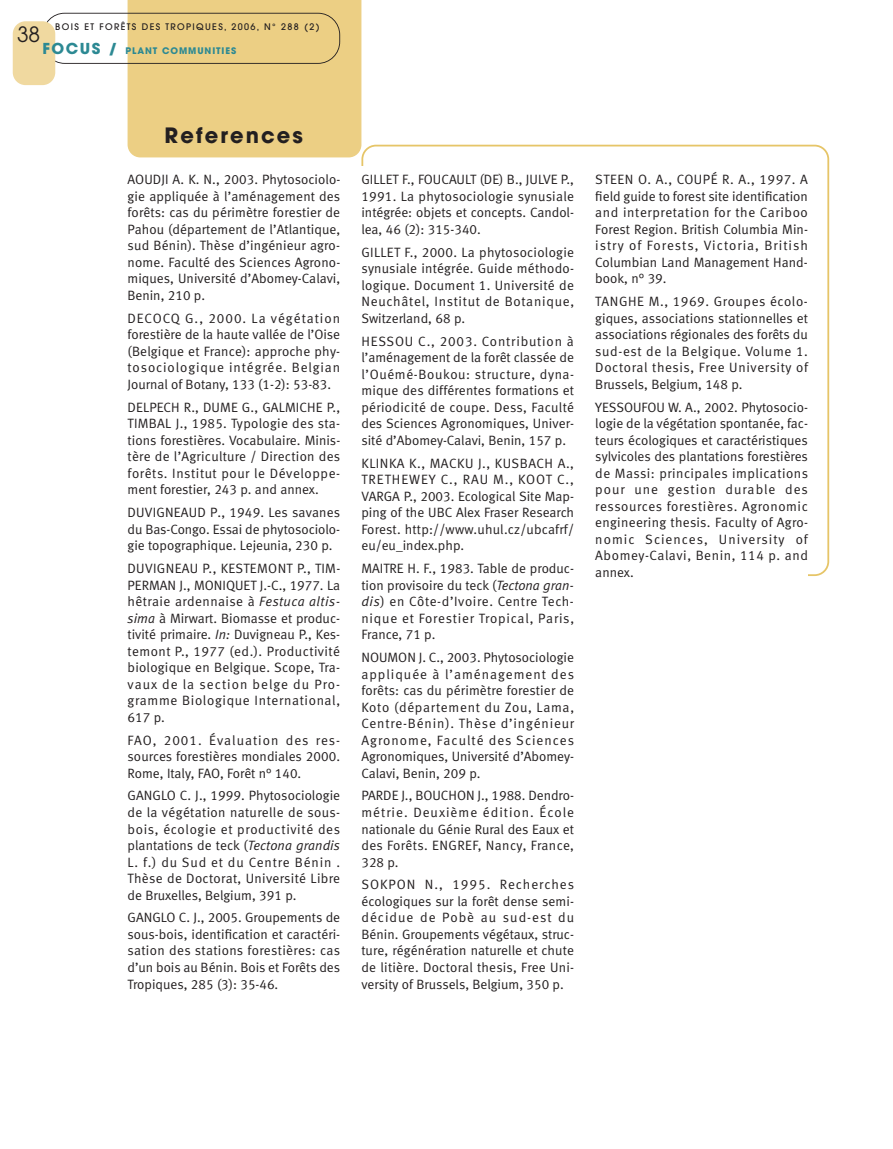
<style>
.page{position:relative;width:893px;height:1149px;background:#fff}
.page>*{position:absolute;margin:0;border:0;box-sizing:border-box;transform-origin:0 0}
.t1{font:700 21px "Avant Garde";letter-spacing:.1em;color:#231f20}
.t2{font:21px "Avant Garde";color:#231f20}
.t3{font:13.5px/16.5px "Meta Normal LF";letter-spacing:.005em;color:#231f20;text-align:justify}
.t4{font:500 9px "Avant Garde";letter-spacing:.15em;color:#231f20}
.t5{font:700 9px "Avant Garde";letter-spacing:.1em;color:#2c8993}
.s1{font-size:15px}
.s2{font-style:italic}
</style>
<div class="page">
<svg style="left:361px;top:145px;width:468px;height:431px"></svg>
<div style="left:340px;top:166px;width:468px;height:786px;background:#fff"></div>
<svg style="left:46px;top:0;width:315px;height:157px"></svg>
<div style="left:13px;top:21px;width:42px;height:64px;background:#f0d9a0;border-radius:13px"></div>
<h1 class="t2" style="left:17px;top:26px;width:25px">38</h1>
<p class="t4" style="left:55px;top:23px;width:266px">BOIS ET FORÊTS DES TROPIQUES, 2006, N° 288 (2)</p>
<p class="t5" style="left:43px;top:47px;width:195px"><span class="s1">FOCUS /</span> PLANT COMMUNITIES</p>
<h1 class="t1" style="left:165px;top:128px;width:140px">References</h1>
<p class="t3" style="left:128px;top:172px;width:214px">AOUDJI A. K. N., 2003. Phytosociolo&shy;gie appliquée à l’aménagement des forêts: cas du périmètre forestier de Pahou (département de l’Atlantique, sud Bénin). Thèse d’ingénieur agro&shy;nome. Faculté des Sciences Agrono&shy;miques, Université d’Abomey-Calavi, Benin, 210 p.</p>
<p class="t3" style="left:128px;top:311px;width:214px">DECOCQ G., 2000. La végétation forestière de la haute vallée de l’Oise (Belgique et France): approche phy&shy;tosociologique intégrée. Belgian Journal of Botany, 133 (1-2): 53-83.</p>
<p class="t3" style="left:128px;top:400px;width:214px">DELPECH R., DUME G., GALMICHE P., TIMBAL J., 1985. Typologie des sta&shy;tions forestières. Vocabulaire. Minis&shy;tère de l’Agriculture / Direction des forêts. Institut pour le Développe&shy;ment forestier, 243 p. and annex.</p>
<p class="t3" style="left:128px;top:505px;width:214px">DUVIGNEAUD P., 1949. Les savanes du Bas-Congo. Essai de phytosociolo&shy;gie topographique. Lejeunia, 230 p.</p>
<p class="t3" style="left:128px;top:561px;width:214px">DUVIGNEAU P., KESTEMONT P., TIM-PERMAN J., MONIQUET J.-C., 1977. La hêtraie ardennaise à <span class="s2">Festuca altis&shy;sima</span> à Mirwart. Biomasse et produc&shy;tivité primaire. <span class="s2">In:</span> Duvigneau P., Kes&shy;temont P., 1977 (ed.). Productivité biologique en Belgique. Scope, Tra&shy;vaux de la section belge du Pro&shy;gramme Biologique International, 617 p.</p>
<p class="t3" style="left:128px;top:732px;width:214px">FAO, 2001. Évaluation des res&shy;sources forestières mondiales 2000.<br>Rome, Italy, FAO, Forêt n° 140.</p>
<p class="t3" style="left:128px;top:788px;width:214px">GANGLO C. J., 1999. Phytosociologie de la végétation naturelle de sous&shy;bois, écologie et productivité des plantations de teck (<span class="s2">Tectona grandis </span>L. f.) du Sud et du Centre Bénin .<br>Thèse de Doctorat, Université Libre de Bruxelles, Belgium, 391 p.</p>
<p class="t3" style="left:128px;top:910px;width:214px">GANGLO C. J., 2005. Groupements de sous-bois, identification et caractéri&shy;sation des stations forestières: cas d’un bois au Bénin. Bois et Forêts des Tropiques, 285 (3): 35-46.</p>
<p class="t3" style="left:361px;top:172px;width:214px">GILLET F., FOUCAULT (DE) B., JULVE P., 1991. La phytosociologie synusiale intégrée: objets et concepts. Candol&shy;lea, 46 (2): 315-340.</p>
<p class="t3" style="left:361px;top:245px;width:214px">GILLET F., 2000. La phytosociologie synusiale intégrée. Guide méthodo&shy;logique. Document 1. Université de Neuchâtel, Institut de Botanique, Switzerland, 68 p.</p>
<p class="t3" style="left:361px;top:334px;width:214px">HESSOU C., 2003. Contribution à l’aménagement de la forêt classée de l’Ouémé-Boukou: structure, dyna&shy;mique des différentes formations et périodicité de coupe. Dess, Faculté des Sciences Agronomiques, Univer&shy;sité d’Abomey-Calavi, Benin, 157 p.</p>
<p class="t3" style="left:361px;top:456px;width:214px">KLINKA K., MACKU J., KUSBACH A., TRETHEWEY C., RAU M., KOOT C., VARGA P., 2003. Ecological Site Map&shy;ping of the UBC Alex Fraser Research Forest. http://www.uhul.cz/ubcafrf/ eu/eu_index.php.</p>
<p class="t3" style="left:361px;top:561px;width:214px">MAITRE H. F., 1983. Table de produc&shy;tion provisoire du teck (<span class="s2">Tectona gran&shy;dis</span>) en Côte-d’Ivoire. Centre Tech&shy;nique et Forestier Tropical, Paris, France, 71 p.</p>
<p class="t3" style="left:361px;top:650px;width:214px">NOUMON J. C., 2003. Phytosociologie appliquée à l’aménagement des forêts: cas du périmètre forestier de Koto (département du Zou, Lama, Centre-Bénin). Thèse d’ingénieur Agronome, Faculté des Sciences Agronomiques, Université d’Abomey-Calavi, Benin, 209 p.</p>
<p class="t3" style="left:361px;top:788px;width:214px">PARDE J., BOUCHON J., 1988. Dendro&shy;métrie. Deuxième édition. École nationale du Génie Rural des Eaux et des Forêts. ENGREF, Nancy, France, 328 p.</p>
<p class="t3" style="left:361px;top:877px;width:214px">SOKPON N., 1995. Recherches écologiques sur la forêt dense semi&shy;décidue de Pobè au sud-est du Bénin. Groupements végétaux, struc&shy;ture, régénération naturelle et chute de litière. Doctoral thesis, Free Uni&shy;versity of Brussels, Belgium, 350 p.</p>
<p class="t3" style="left:595px;top:172px;width:214px">STEEN O. A., COUPÉ R. A., 1997. A field guide to forest site identification and interpretation for the Cariboo Forest Region. British Columbia Min&shy;istry of Forests, Victoria, British Columbian Land Management Hand&shy;book, n° 39.</p>
<p class="t3" style="left:595px;top:294px;width:214px">TANGHE M., 1969. Groupes écolo&shy;giques, associations stationnelles et associations régionales des forêts du sud-est de la Belgique. Volume 1.<br>Doctoral thesis, Free University of Brussels, Belgium, 148 p.</p>
<p class="t3" style="left:595px;top:400px;width:214px">YESSOUFOU W. A., 2002. Phytosocio&shy;logie de la végétation spontanée, fac&shy;teurs écologiques et caractéristiques sylvicoles des plantations forestières de Massi: principales implications pour une gestion durable des ressources forestières. Agronomic engineering thesis. Faculty of Agro&shy;nomic Sciences, University of Abomey-Calavi, Benin, 114 p. and annex.</p>
</div>
